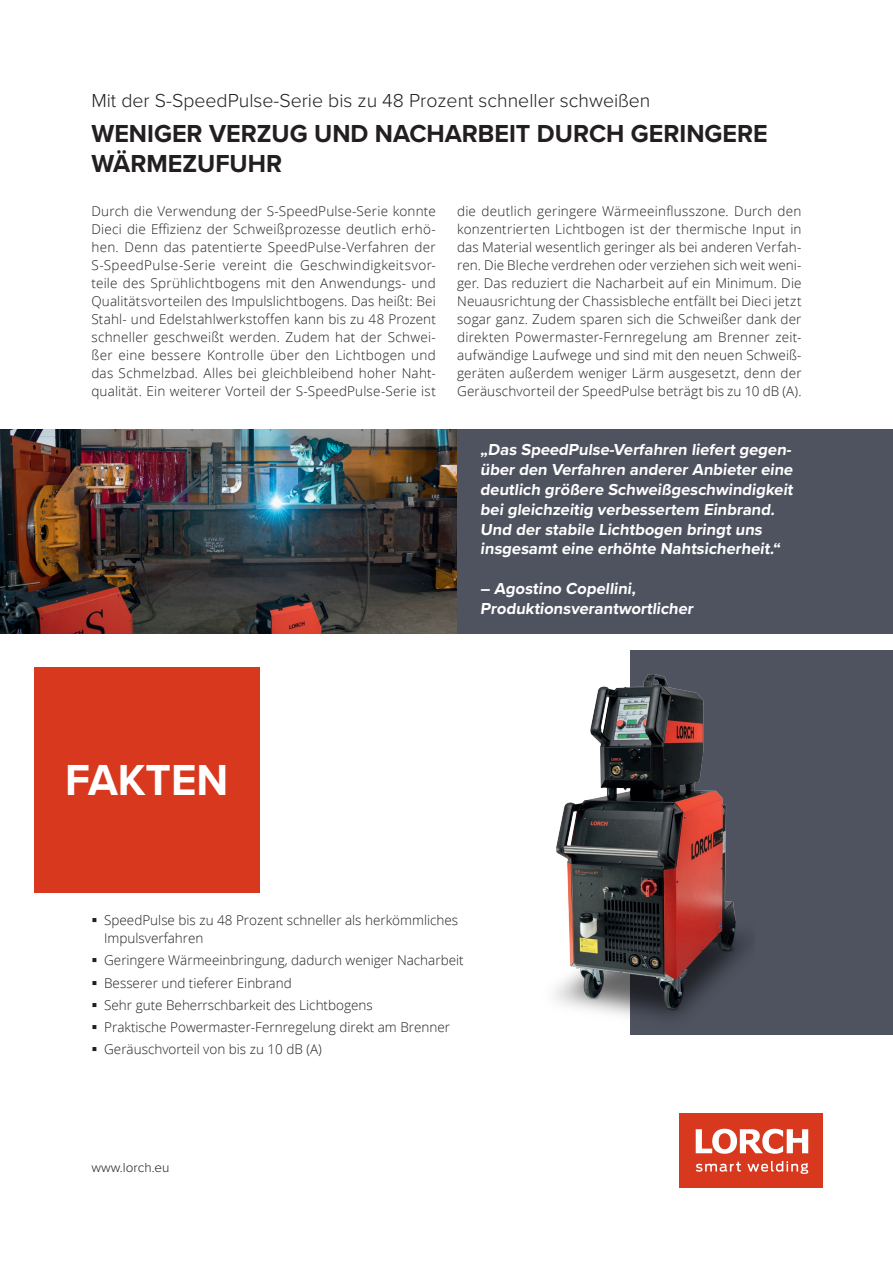
<style>
.page{position:relative;width:893px;height:1263px;background:#fff}
.page>*{position:absolute;margin:0;border:0;box-sizing:border-box;transform-origin:0 0}
.t1{font:700 45px "Proxima Nova";color:#fff}
.t2{font:700 25.5px/30.6px "Proxima Nova";color:#231f20}
.t3{font:300 19.5px "Proxima Nova";color:#231f20}
.t4{font:700 16.5px/19.8px "Proxima Nova";letter-spacing:-.18em;color:#fff}
.t5{font:300 13.5px/18px "Open Sans";color:#231f20;text-align:justify}
.t6{font:300 13.5px "Proxima Nova";color:#231f20}
</style>
<div class="page">
<div style="left:34px;top:668px;width:225px;height:225px;background:#d8381e"></div>
<div style="left:680px;top:1113px;width:143px;height:74px;background:#d8381e"></div>
<svg style="left:755px;top:1129px;width:53px;height:25px"></svg>
<svg style="left:755px;top:1161px;width:53px;height:13px"></svg>
<div style="left:630px;top:651px;width:263px;height:384px;background:#4f5360"></div>
<img style="left:0;top:429px;width:457px;height:205px">
<img style="left:554px;top:674px;width:201px;height:514px">
<div style="left:457px;top:429px;width:436px;height:205px;background:#4f5360"></div>
<h3 class="t3" style="left:91px;top:86px;width:560px">Mit der S-SpeedPulse-Serie bis zu 48 Prozent schneller schweißen</h3>
<h2 class="t2" style="left:91px;top:117px;width:678px">Weniger Verzug und Nacharbeit durch geringere<br>Wärmezufuhr</h2>
<p class="t5" style="left:91px;top:202px;width:346px">Durch die Verwendung der S-SpeedPulse-Serie konnte Dieci die Effizienz der Schweißprozesse deutlich erhö&shy;hen. Denn das patentierte SpeedPulse-Verfahren der S-SpeedPulse-Serie vereint die Geschwindigkeitsvor&shy;teile des Sprühlichtbogens mit den Anwendungs- und Qualitätsvorteilen des Impulslichtbogens. Das heißt: Bei Stahl- und Edelstahlwerkstoffen kann bis zu 48 Prozent schneller geschweißt werden. Zudem hat der Schwei&shy;ßer eine bessere Kontrolle über den Lichtbogen und das Schmelzbad. Alles bei gleichbleibend hoher Naht&shy;qualität. Ein weiterer Vorteil der S-SpeedPulse-Serie ist</p>
<p class="t5" style="left:457px;top:202px;width:346px">die deutlich geringere Wärmeeinflusszone. Durch den konzentrierten Lichtbogen ist der thermische Input in das Material wesentlich geringer als bei anderen Verfah&shy;ren. Die Bleche verdrehen oder verziehen sich weit weni&shy;ger. Das reduziert die Nacharbeit auf ein Minimum. Die Neuausrichtung der Chassisbleche entfällt bei Dieci jetzt sogar ganz. Zudem sparen sich die Schweißer dank der direkten Powermaster-Fernregelung am Brenner zeit&shy;aufwändige Laufwege und sind mit den neuen Schweiß&shy;geräten außerdem weniger Lärm ausgesetzt, denn der Geräuschvorteil der SpeedPulse beträgt bis zu 10 dB (A).</p>
<p class="t4" style="left:480px;top:439px;width:317px">„Das SpeedPulse-Verfahren liefert gegen&shy;über den Verfahren anderer Anbieter eine deutlich größere Schweißgeschwindigkeit bei gleichzeitig verbessertem Einbrand.<br>U nd der stabile Lichtbogen bringt uns insgesamt eine erhöhte Nahtsicherheit.“</p>
<p class="t4" style="left:480px;top:578px;width:217px">– Agostino Copellini,<br>Produktionsverantwortlicher</p>
<h1 class="t1" style="left:65px;top:746px;width:165px">Fakten</h1>
<p class="t5" style="left:104px;top:911px;width:355px">SpeedPulse bis zu 48 Prozent schneller als herkömmliches<br>Impulsverfahren</p>
<p class="t5" style="left:104px;top:949px;width:361px;line-height:22.2px;text-align:left">Geringere Wärmeeinbringung, dadurch weniger Nacharbeit Besserer und tieferer Einbrand<br>Sehr gute Beherrschbarkeit des Lichtbogens<br>Praktische Powermaster-Fernregelung direkt am Brenner Geräuschvorteil von bis zu 10 dB (A)</p>
<p class="t6" style="left:91px;top:1157px;width:80px">www.lorch.eu</p>
</div>
